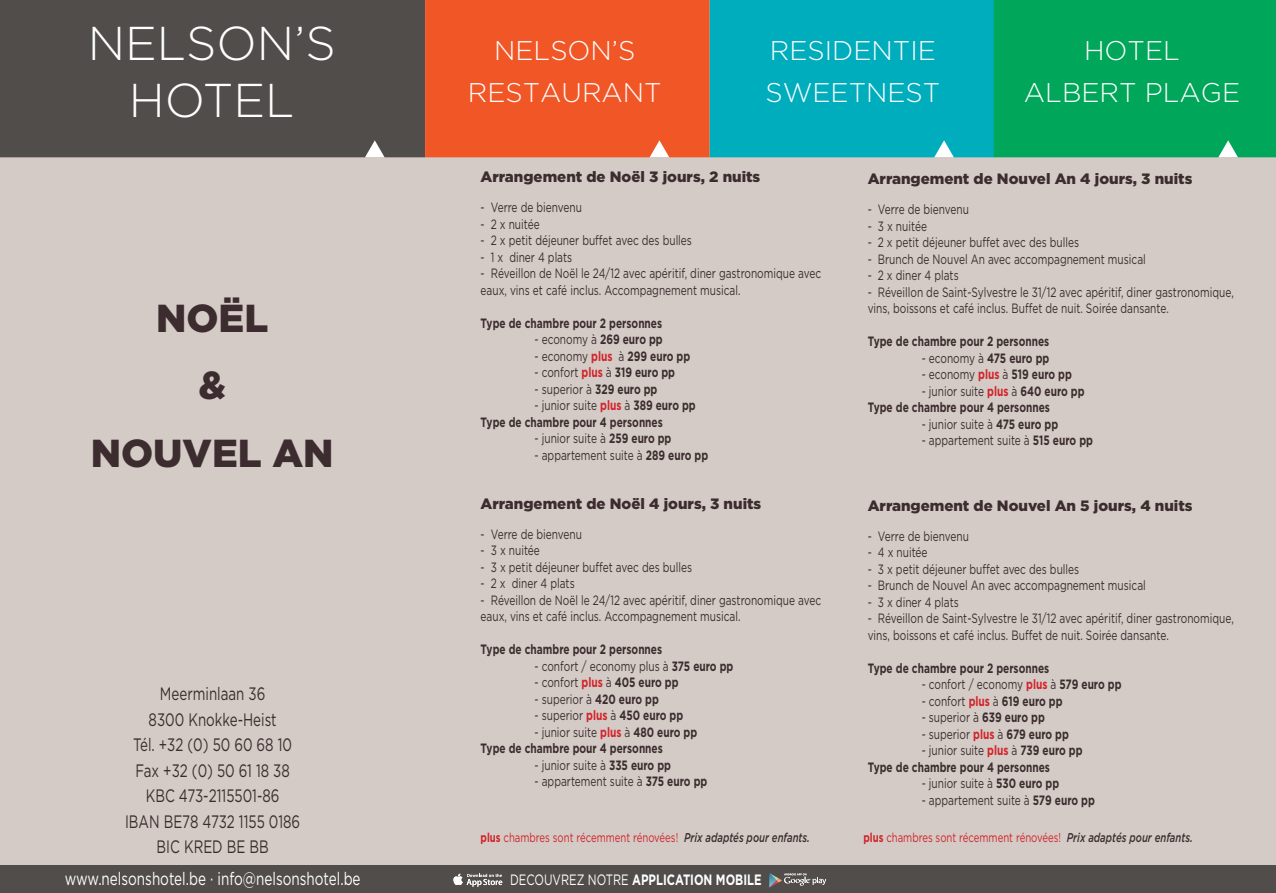
<style>
.page{position:relative;width:1276px;height:893px;background:#fff}
.page>*{position:absolute;margin:0;border:0;box-sizing:border-box;transform-origin:0 0}
.t1{font:300 47.4px/56.8px "Gotham";color:#fff;text-align:center}
.t2{font:900 39px/67.5px "Gotham";color:#3c2c2f;text-align:center}
.t3{font:300 27px/41.8px "Gotham";color:#fff;text-align:center}
.t4{font:18px/25.5px "Gotham";color:#3c2c2f;text-align:center;scale:.74 1}
.t5{font:18px "Gotham";color:#fff;scale:.75 1}
.t6{font:900 15px "Gotham";color:#3c2c2f}
.t7{font:700 15px "Gotham";color:#fff;scale:.75 1}
.t8{font:13.5px/16.5px "Gotham";color:#3c2c2f;scale:.75 1}
.t9{font:700 13.5px/16.5px "Gotham";color:#3c2c2f;scale:.75 1}
.t10{font:12.75px "Gotham";color:#d1232a;scale:.75 1}
.s1{font-weight:700}
.s2{font-weight:700;color:#d1232a}
.s3{font-weight:400}
.s4{color:#d1232a}
.s5{font-weight:500;font-style:italic;color:#3c2c2f}
</style>
<div class="page">
<div style="left:0;top:157px;width:1276px;height:736px;background:#d4cbc6"></div>
<div style="left:0;top:0;width:425px;height:157px;background:#514d4a"></div>
<svg style="left:425px;top:0;width:851px;height:157px;background:#518e6a"></svg>
<div style="left:0;top:865px;width:1276px;height:28px;background:#514d4a"></div>
<svg style="left:453px;top:874px;width:49px;height:13px"></svg>
<svg style="left:769px;top:873px;width:57px;height:14px"></svg>
<h1 class="t1" style="left:88px;top:14px;width:249px">NELSON’S<br>HOTEL</h1>
<h2 class="t2" style="left:91px;top:284px;width:244px">NOËL<br>&amp;<br>NOUVEL AN</h2>
<h3 class="t4" style="left:125px;top:680px;width:238px">Meerminlaan 36<br>8300 Knokke-Heist<br>Tél. +32 (0) 50 60 68 10<br>Fax +32 (0) 50 61 18 38<br>KBC 473-2115501-86<br>IBAN BE78 4732 1155 0186<br>BIC KRED BE BB</h3>
<h3 class="t3" style="left:468px;top:29px;width:195px">NELSON’S<br>RESTAURANT</h3>
<h3 class="t3" style="left:765px;top:29px;width:176px;text-align:left">RESIDENTIE<br>SWEETNEST</h3>
<h3 class="t3" style="left:1024px;top:29px;width:218px">HOTEL<br>ALBERT PLAGE</h3>
<p class="t6" style="left:480px;top:167px;width:281px">Arrangement de Noël 3 jours, 2 nuits</p>
<p class="t8" style="left:480px;top:199px;width:137px">- Verre de bienvenu</p>
<p class="t8" style="left:480px;top:215px;width:80px">- 2 x nuitée</p>
<p class="t8" style="left:480px;top:232px;width:283px">- 2 x petit déjeuner buffet avec des bulles</p>
<p class="t8" style="left:480px;top:248px;width:124px">- 1 x diner 4 plats</p>
<p class="t8" style="left:480px;top:265px;width:456px">- Réveillon de Noël le 24/12 avec apéritif, diner gastronomique avec eaux, vins et café inclus. Accompagnement musical.</p>
<p class="t9" style="left:480px;top:315px;width:244px">Type de chambre pour 2 personnes</p>
<p class="t8" style="left:534px;top:331px;width:172px">- economy à <span class="s1">269 euro pp</span></p>
<p class="t8" style="left:534px;top:347px;width:209px">- economy <span class="s2">plus</span> à <span class="s1">299 euro pp</span></p>
<p class="t8" style="left:534px;top:364px;width:189px">- confort <span class="s2">plus</span> à <span class="s1">319 euro pp</span></p>
<p class="t8" style="left:534px;top:380px;width:165px">- superior à <span class="s1">329 euro pp</span></p>
<p class="t9" style="left:480px;top:397px;width:288px;text-indent:54px"><span class="s3">- junior suite</span> <span class="s4">plus</span> <span class="s3">à</span> 389 euro pp<br>Type de chambre pour 4 personnes</p>
<p class="t8" style="left:534px;top:430px;width:184px">- junior suite à <span class="s1">259 euro pp</span></p>
<p class="t8" style="left:534px;top:446px;width:233px">- appartement suite à <span class="s1">289 euro pp</span></p>
<p class="t6" style="left:480px;top:493px;width:282px">Arrangement de Noël 4 jours, 3 nuits</p>
<p class="t8" style="left:480px;top:525px;width:137px">- Verre de bienvenu</p>
<p class="t8" style="left:480px;top:542px;width:81px">- 3 x nuitée</p>
<p class="t8" style="left:480px;top:558px;width:284px">- 3 x petit déjeuner buffet avec des bulles</p>
<p class="t8" style="left:480px;top:575px;width:127px">- 2 x diner 4 plats</p>
<p class="t8" style="left:480px;top:591px;width:456px">- Réveillon de Noël le 24/12 avec apéritif, diner gastronomique avec eaux, vins et café inclus. Accompagnement musical.</p>
<p class="t9" style="left:480px;top:641px;width:244px">Type de chambre pour 2 personnes</p>
<p class="t8" style="left:534px;top:657px;width:266px">- confort / economy plus à <span class="s1">375 euro pp</span></p>
<p class="t8" style="left:534px;top:674px;width:193px">- confort <span class="s2">plus</span> à <span class="s1">405 euro pp</span></p>
<p class="t8" style="left:534px;top:690px;width:167px">- superior à <span class="s1">420 euro pp</span></p>
<p class="t8" style="left:534px;top:707px;width:200px">- superior <span class="s2">plus</span> à <span class="s1">450 euro pp</span></p>
<p class="t9" style="left:480px;top:724px;width:290px;text-indent:54px"><span class="s3">- junior suite</span> <span class="s4">plus</span> <span class="s3">à</span> 480 euro pp<br>Type de chambre pour 4 personnes</p>
<p class="t8" style="left:534px;top:756px;width:183px">- junior suite à <span class="s1">335 euro pp</span></p>
<p class="t8" style="left:534px;top:773px;width:232px">- appartement suite à <span class="s1">375 euro pp</span></p>
<p class="t6" style="left:867px;top:169px;width:326px">Arrangement de Nouvel An 4 jours, 3 nuits</p>
<p class="t8" style="left:867px;top:201px;width:137px">- Verre de bienvenu</p>
<p class="t8" style="left:867px;top:217px;width:81px">- 3 x nuitée</p>
<p class="t8" style="left:867px;top:234px;width:283px">- 2 x petit déjeuner buffet avec des bulles</p>
<p class="t8" style="left:867px;top:250px;width:372px">- Brunch de Nouvel An avec accompagnement musical</p>
<p class="t8" style="left:867px;top:267px;width:123px">- 2 x diner 4 plats</p>
<p class="t8" style="left:867px;top:283px;width:490px">- Réveillon de Saint-Sylvestre le 31/12 avec apéritif, diner gastronomique, vins, boissons et café inclus. Buffet de nuit. Soirée dansante.</p>
<p class="t9" style="left:867px;top:333px;width:244px">Type de chambre pour 2 personnes</p>
<p class="t8" style="left:921px;top:349px;width:172px">- economy à <span class="s1">475 euro pp</span></p>
<p class="t8" style="left:921px;top:366px;width:202px">- economy <span class="s2">plus</span> à <span class="s1">519 euro pp</span></p>
<p class="t9" style="left:867px;top:383px;width:291px;text-indent:54px"><span class="s3">- junior suite</span> <span class="s4">plus</span> <span class="s3">à</span> 640 euro pp<br>Type de chambre pour 4 personnes</p>
<p class="t8" style="left:921px;top:415px;width:184px">- junior suite à <span class="s1">475 euro pp</span></p>
<p class="t8" style="left:921px;top:432px;width:230px">- appartement suite à <span class="s1">515 euro pp</span></p>
<p class="t6" style="left:867px;top:495px;width:326px">Arrangement de Nouvel An 5 jours, 4 nuits</p>
<p class="t8" style="left:867px;top:527px;width:137px">- Verre de bienvenu</p>
<p class="t8" style="left:867px;top:544px;width:81px">- 4 x nuitée</p>
<p class="t8" style="left:867px;top:560px;width:284px">- 3 x petit déjeuner buffet avec des bulles</p>
<p class="t8" style="left:867px;top:577px;width:372px">- Brunch de Nouvel An avec accompagnement musical</p>
<p class="t8" style="left:867px;top:593px;width:123px">- 3 x diner 4 plats</p>
<p class="t8" style="left:867px;top:610px;width:490px">- Réveillon de Saint-Sylvestre le 31/12 avec apéritif, diner gastronomique, vins, boissons et café inclus. Buffet de nuit. Soirée dansante.</p>
<p class="t9" style="left:867px;top:660px;width:244px">Type de chambre pour 2 personnes</p>
<p class="t8" style="left:921px;top:676px;width:268px">- confort / economy <span class="s2">plus</span> à <span class="s1">579 euro pp</span></p>
<p class="t8" style="left:921px;top:692px;width:189px">- confort <span class="s2">plus</span> à <span class="s1">619 euro pp</span></p>
<p class="t8" style="left:921px;top:709px;width:166px">- superior à <span class="s1">639 euro pp</span></p>
<p class="t8" style="left:921px;top:725px;width:198px">- superior <span class="s2">plus</span> à <span class="s1">679 euro pp</span></p>
<p class="t9" style="left:867px;top:742px;width:288px;text-indent:54px"><span class="s3">- junior suite</span> <span class="s4">plus</span> <span class="s3">à</span> 739 euro pp<br>Type de chambre pour 4 personnes</p>
<p class="t8" style="left:921px;top:775px;width:185px">- junior suite à <span class="s1">530 euro pp</span></p>
<p class="t8" style="left:921px;top:791px;width:232px">- appartement suite à <span class="s1">579 euro pp</span></p>
<p class="t10" style="left:480px;top:829px;width:441px"><span class="s1">plus</span> chambres sont récemment rénovées! <span class="s5">Prix adaptés pour enfants.</span></p>
<p class="t10" style="left:863px;top:829px;width:441px"><span class="s1">plus</span> chambres sont récemment rénovées! <span class="s5">Prix adaptés pour enfants.</span></p>
<h3 class="t5" style="left:65px;top:867px;width:396px">www.nelsonshotel.be · info@nelsonshotel.be</h3>
<p class="t7" style="left:510px;top:870px;width:337px"><span class="s3">DECOUVREZ NOTRE</span> APPLICATION MOBILE</p>
</div>
